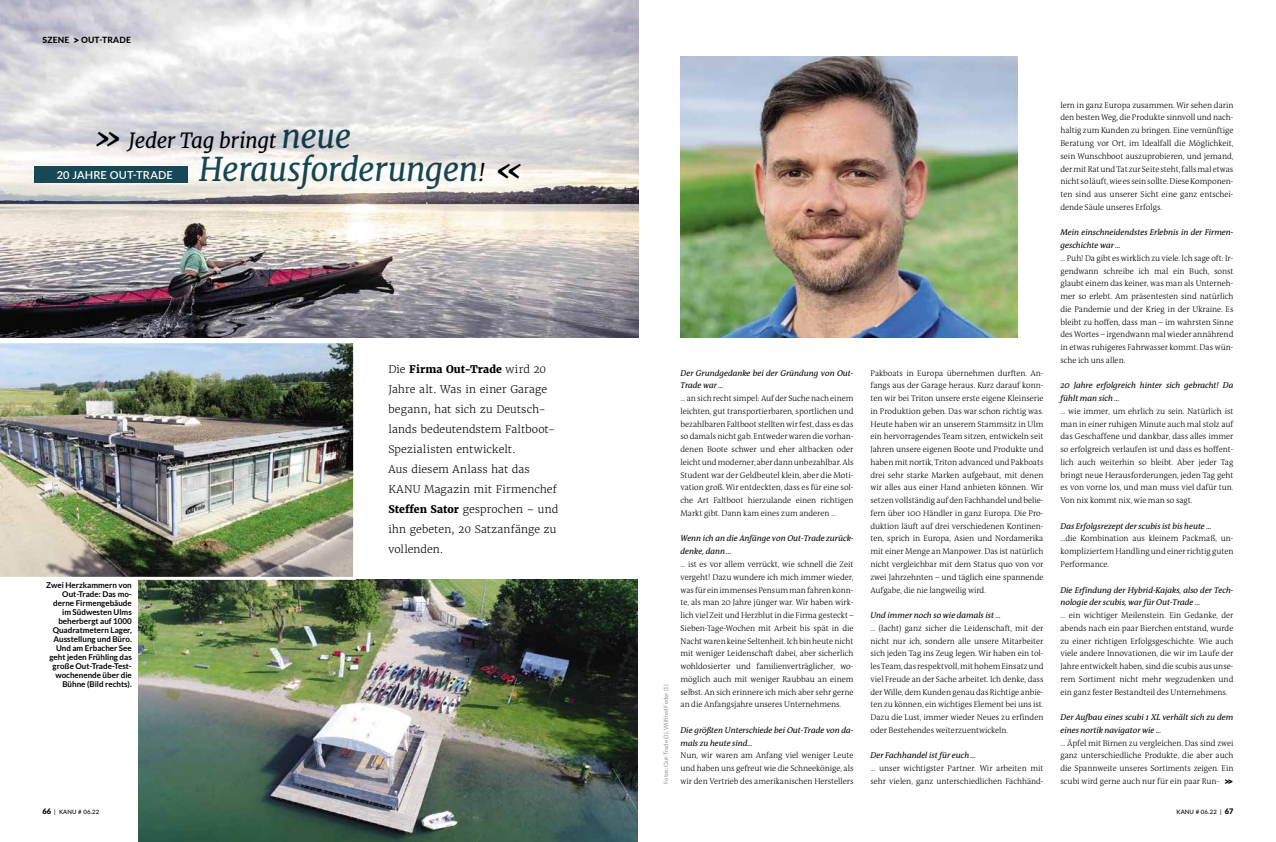
<style>
.page{position:relative;width:1276px;height:842px;background:#fff}
.page>*{position:absolute;margin:0;border:0;box-sizing:border-box;transform-origin:0 0}
.t1{font:italic 32.6px "Merriweather";letter-spacing:-.025em;color:#174855}
.t2{font:italic 20.8px "Merriweather";letter-spacing:-.02em;color:#000}
.t3{font:600 11px "Lato";letter-spacing:.01em;color:#fff}
.t4{font:300 10.5px/20px "Merriweather";letter-spacing:.01em;color:#000}
.t5{font:900 10px "Lato";color:#000}
.t6{font:300 8.5px/12.8px "The Antiqua B";letter-spacing:-.005em;color:#000;text-align:justify}
.t7{font:italic 8.5px/12.8px "The Antiqua B";letter-spacing:-.005em;color:#000}
.t8{font:800 8.5px "Lato";letter-spacing:.02em;color:#000}
.t9{font:700 8px/9px "Lato";color:#000;text-align:right}
.t10{font:6px "Lato";letter-spacing:-.005em;color:#939393}
.t11{font:500 6px "Lato";letter-spacing:.02em;color:#000}
.s1{font-weight:900;font-size:11px}
.s2{font-size:32.6px}
.s3{font-size:32.6px;color:#174855}
.s4{font-size:20.8px;color:#000}
.s5{color:#000}
.s6{font-weight:800}
.s7{font-weight:900;font-size:7.5px}
</style>
<div class="page">
<img style="left:139px;top:580px;width:499px;height:262px">
<img style="left:0;top:343px;width:356px;height:237px">
<img style="left:0;top:0;width:639px;height:337px">
<div style="left:34px;top:167px;width:153px;height:16px;background:#174855"></div>
<hr style="left:43px;top:184px;width:144px;height:1px;background:#fff">
<img style="left:680px;top:57px;width:338px;height:280px">
<p class="t8" style="left:43px;top:33px;width:90px">SZENE <span class="s1">&gt;</span> OUT-TRADE</p>
<h2 class="t2" style="left:95px;top:127px;width:258px"><span class="s2">»</span> Jeder Tag bringt <span class="s3">neue</span></h2>
<p class="t3" style="left:57px;top:167px;width:118px">20 JAHRE OUT-TRADE</p>
<h1 class="t1" style="left:199px;top:149px;width:326px">Herausforderungen<span class="s4">!</span> <span class="s5">«</span></h1>
<p class="t9" style="left:46px;top:580px;width:87px">Zwei Herzkammern von<br>Out-Trade: Das mo&shy;derne Firmengebäude im Südwesten Ulms beherbergt auf 1000<br>Quadratmetern Lager,<br>Ausstellung und Büro.<br>Und am Erbacher See geht jeden Frühling das große Out-Trade-Test&shy;wochenende über die<br>Bühne (Bild rechts).</p>
<p class="t4" style="left:388px;top:359px;width:171px">Die <span class="s6">Firma Out-Trade</span> wird 20<br>Jahre alt. Was in einer Garage begann, hat sich zu Deutsch&shy;lands bedeutendstem Faltboot-<br>Spezialisten entwickelt.<br>Aus diesem Anlass hat das<br>KANU Magazin mit Firmenchef<br><span class="s6">Steffen Sator</span> gesprochen – und ihn gebeten, 20 Satzanfänge zu vollenden.</p>
<p class="t10" style="left:662px;top:784px;width:101px;rotate:-90deg">Fotos: Out-Trade (3), Wilfried Feder (1)</p>
<p class="t7" style="left:680px;top:366px;width:174px">Der Grundgedanke bei der Gründung von Out-<br>Trade war …</p>
<p class="t6" style="left:680px;top:392px;width:174px">… an sich recht simpel: Auf der Suche nach einem leichten, gut transportierbaren, sportlichen und bezahlbaren Faltboot stellten wir fest, dass es das so damals nicht gab. Entweder waren die vorhan&shy;denen Boote schwer und eher altbacken oder leicht und moderner, aber dann unbezahlbar. Als Student war der Geldbeutel klein, aber die Moti&shy;vation groß. Wir entdeckten, dass es für eine sol&shy;che Art Faltboot hierzulande einen richtigen Markt gibt. Dann kam eines zum anderen …</p>
<p class="t7" style="left:680px;top:532px;width:174px">Wenn ich an die Anfänge von Out-Trade zurück&shy;denke, dann …</p>
<p class="t6" style="left:680px;top:558px;width:174px">… ist es vor allem verrückt, wie schnell die Zeit vergeht! Dazu wundere ich mich immer wieder, was für ein immenses Pensum man fahren konn&shy;te, als man 20 Jahre jünger war. Wir haben wirk&shy;lich viel Zeit und Herzblut in die Firma gesteckt – Sieben-Tage-Wochen mit Arbeit bis spät in die Nacht waren keine Seltenheit. Ich bin heute nicht mit weniger Leidenschaft dabei, aber sicherlich wohldosierter und familienverträglicher, wo&shy;möglich auch mit weniger Raubbau an einem selbst. An sich erinnere ich mich aber sehr gerne an die Anfangsjahre unseres Unternehmens.</p>
<p class="t7" style="left:680px;top:723px;width:174px">Die größten Unterschiede bei Out-Trade von da&shy;mals zu heute sind…</p>
<p class="t6" style="left:680px;top:749px;width:174px">Nun, wir waren am Anfang viel weniger Leute und haben uns gefreut wie die Schneekönige, als wir den Vertrieb des amerikanischen Herstellers</p>
<p class="t6" style="left:870px;top:366px;width:174px">Pakboats in Europa übernehmen durften. An&shy;fangs aus der Garage heraus. Kurz darauf konn&shy;ten wir bei Triton unsere erste eigene Kleinserie in Produktion geben. Das war schon richtig was.<br>Heute haben wir an unserem Stammsitz in Ulm ein hervorragendes Team sitzen, entwickeln seit Jahren unsere eigenen Boote und Produkte und haben mit nortik, Triton advanced und Pakboats drei sehr starke Marken aufgebaut, mit denen wir alles aus einer Hand anbieten können. Wir setzen vollständig auf den Fachhandel und belie&shy;fern über 100 Händler in ganz Europa. Die Pro&shy;duktion läuft auf drei verschiedenen Kontinen&shy;ten, sprich in Europa, Asien und Nordamerika mit einer Menge an Manpower. Das ist natürlich nicht vergleichbar mit dem Status quo von vor zwei Jahrzehnten – und täglich eine spannende Aufgabe, die nie langweilig wird.</p>
<p class="t7" style="left:870px;top:608px;width:132px">Und immer noch so wie damals ist …</p>
<p class="t6" style="left:870px;top:621px;width:174px">… (lacht) ganz sicher die Leidenschaft, mit der nicht nur ich, sondern alle unsere Mitarbeiter sich jeden Tag ins Zeug legen. Wir haben ein tol&shy;les Team, das respektvoll, mit hohem Einsatz und viel Freude an der Sache arbeitet. Ich denke, dass der Wille, dem Kunden genau das Richtige anbie&shy;ten zu können, ein wichtiges Element bei uns ist.<br>Dazu die Lust, immer wieder Neues zu erfinden oder Bestehendes weiterzuentwickeln.</p>
<p class="t7" style="left:870px;top:749px;width:107px">Der Fachhandel ist für euch …</p>
<p class="t6" style="left:870px;top:762px;width:174px">… unser wichtigster Partner. Wir arbeiten mit sehr vielen, ganz unterschiedlichen Fachhänd-</p>
<p class="t6" style="left:1060px;top:98px;width:174px">lern in ganz Europa zusammen. Wir sehen darin den besten Weg, die Produkte sinnvoll und nach&shy;haltig zum Kunden zu bringen. Eine vernünftige Beratung vor Ort, im Idealfall die Möglichkeit, sein Wunschboot auszuprobieren, und jemand, der mit Rat und Tat zur Seite steht, falls mal etwas nicht so läuft, wie es sein sollte. Diese Komponen&shy;ten sind aus unserer Sicht eine ganz entschei&shy;dende Säule unseres Erfolgs.</p>
<p class="t7" style="left:1060px;top:226px;width:174px">Mein einschneidendstes Erlebnis in der Firmen&shy;geschichte war …</p>
<p class="t6" style="left:1060px;top:251px;width:174px">… Puh! Da gibt es wirklich zu viele. Ich sage oft: Ir&shy;gendwann schreibe ich mal ein Buch, sonst glaubt einem das keiner, was man als Unterneh&shy;mer so erlebt. Am präsentesten sind natürlich die Pandemie und der Krieg in der Ukraine. Es bleibt zu hoffen, dass man – im wahrsten Sinne des Wortes – irgendwann mal wieder annährend in etwas ruhigeres Fahrwasser kommt. Das wün&shy;sche ich uns allen.</p>
<p class="t7" style="left:1060px;top:379px;width:174px">20 Jahre erfolgreich hinter sich gebracht! Da fühlt man sich …</p>
<p class="t6" style="left:1060px;top:404px;width:174px">… wie immer, um ehrlich zu sein. Natürlich ist man in einer ruhigen Minute auch mal stolz auf das Geschaffene und dankbar, dass alles immer so erfolgreich verlaufen ist und dass es hoffent&shy;lich auch weiterhin so bleibt. Aber jeder Tag bringt neue Herausforderungen, jeden Tag geht es von vorne los, und man muss viel dafür tun.<br>Von nix kommt nix, wie man so sagt.</p>
<p class="t7" style="left:1060px;top:519px;width:153px">Das Erfolgsrezept der scubis ist bis heute …</p>
<p class="t6" style="left:1060px;top:532px;width:174px">…die Kombination aus kleinem Packmaß, un&shy;kompliziertem Handling und einer richtig guten Performance.</p>
<p class="t7" style="left:1060px;top:583px;width:174px">Die Erfindung der Hybrid-Kajaks, also der Tech&shy;nologie der scubis, war für Out-Trade …</p>
<p class="t6" style="left:1060px;top:609px;width:174px">… ein wichtiger Meilenstein. Ein Gedanke, der abends nach ein paar Bierchen entstand, wurde zu einer richtigen Erfolgsgeschichte. Wie auch viele andere Innovationen, die wir im Laufe der Jahre entwickelt haben, sind die scubis aus unse&shy;rem Sortiment nicht mehr wegzudenken und ein ganz fester Bestandteil des Unternehmens.</p>
<p class="t7" style="left:1060px;top:711px;width:174px">Der Aufbau eines scubi 1 XL verhält sich zu dem eines nortik navigator wie …</p>
<p class="t6" style="left:1060px;top:736px;width:174px">… Äpfel mit Birnen zu vergleichen. Das sind zwei ganz unterschiedliche Produkte, die aber auch die Spannweite unseres Sortiments zeigen. Ein scubi wird gerne auch nur für ein paar Run-</p>
<p class="t5" style="left:1224px;top:775px;width:11px">&gt;&gt;</p>
<p class="t11" style="left:43px;top:808px;width:58px"><span class="s7">66</span> | KANU # 06.22</p>
<p class="t11" style="left:1176px;top:808px;width:58px">KANU # 06.22 | <span class="s7">67</span></p>
</div>
